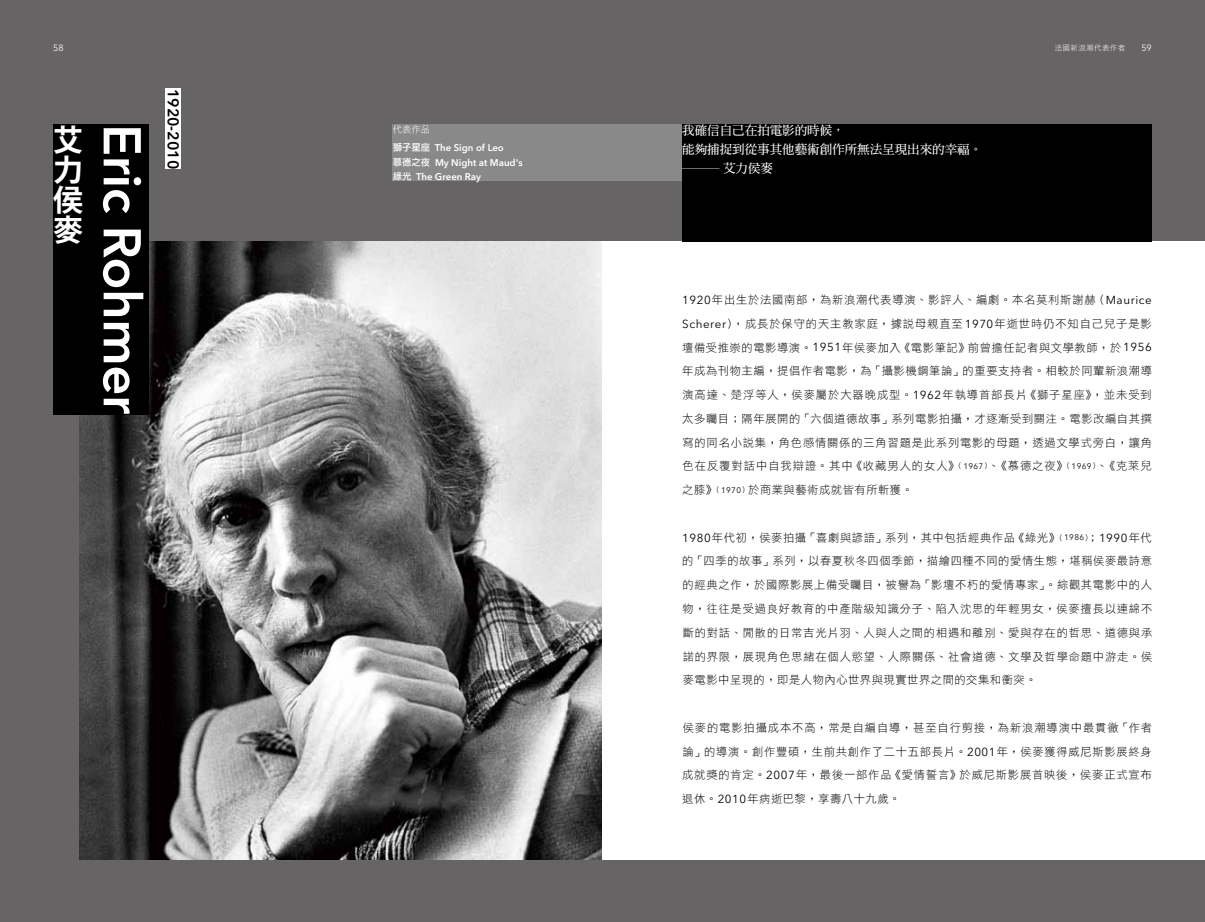
<style>
.page{position:relative;width:1205px;height:922px;background:#fff}
.page>*{position:absolute;margin:0;border:0;box-sizing:border-box;transform-origin:0 0}
.t1{font:600 52.5px "Avenir Next LT Pro";letter-spacing:-.01em;color:#fff}
.t2{font:700 30px/30px "Koz Go Pr 6 N";color:#fff;text-align:justify}
.t3{font:600 15.5px "Avenir Next LT Pro";color:#000}
.t4{font:12.5px/18.8px "DF Ming Bd HK BF";color:#fff}
.t5{font:11.25px/23.8px "DF Li Hei Lt WIN BF";letter-spacing:.075em;color:#000;text-align:justify}
.t6{font:600 9.62px/14.4px "Avenir Next LT Pro";color:#fff}
.t7{font:9.38px "DF Li Hei Lt WIN BF";color:#fff}
.t8{font:9px "Avenir Next LT Pro";color:#fff}
.t9{font:7.5px "DF Li Hei Lt WIN BF";letter-spacing:.05em;color:#fff}
.s1{font-family:"DF Li Hei Md WIN BF";font-weight:400;font-size:9.38px}
.s2{font-family:"Avenir Next LT Pro";font-size:11.62px}
.s3{font-size:7.88px}
.s4{font-family:"Avenir Next LT Pro";font-size:8.12px}
</style>
<div class="page">
<div style="left:0;top:0;width:1205px;height:921px;background:#666464"></div>
<img style="left:80px;top:241px;width:522px;height:618px">
<div style="left:393px;top:124px;width:289px;height:57px;background:#898989"></div>
<div style="left:166px;top:89px;width:15px;height:80px;background:#fff"></div>
<div style="left:53px;top:124px;width:95px;height:291px;background:#000"></div>
<div style="left:602px;top:241px;width:603px;height:618px;background:#fff"></div>
<div style="left:682px;top:124px;width:470px;height:117px;background:#000"></div>
<p class="t8" style="left:53px;top:42px;width:12px">58</p>
<p class="t9" style="left:1054px;top:44px;width:72px">法國新浪潮代表作者</p>
<p class="t8" style="left:1141px;top:42px;width:12px">59</p>
<h2 class="t2" style="left:53px;top:125px;width:31px">艾力侯麥</h2>
<h1 class="t1" style="left:154px;top:124px;width:291px;rotate:90deg">Eric Rohmer</h1>
<h3 class="t3" style="left:182px;top:89px;width:82px;rotate:90deg">1920-2010</h3>
<p class="t7" style="left:393px;top:124px;width:39px">代表作品</p>
<p class="t6" style="left:393px;top:140px;width:131px"><span class="s1">獅子星座</span> The Sign of Leo<br><span class="s1">慕德之夜</span> My Night at Maud's<span class="s1">綠光</span> The Green Ray</p>
<p class="t4" style="left:682px;top:121px;width:301px">我確信自己在拍電影的時候，<br>能夠捕捉到從事其他藝術創作所無法呈現出來的幸福。―艾力侯麥</p>
<p class="t5" style="left:682px;top:288px;width:471px"><span class="s2">1920</span>年出生於法國南部，為新浪潮代表導演、影評人、編劇。本名莫利斯謝赫（<span class="s2">Maurice Scherer</span>），成長於保守的天主教家庭，據說母親直至<span class="s2">1970</span>年逝世時仍不知自己兒子是影壇備受推崇的電影導演。<span class="s2">1951</span>年侯麥加入《電影筆記》前曾擔任記者與文學教師，於<span class="s2">1956</span>年成為刊物主編，提倡作者電影，為「攝影機鋼筆論」的重要支持者。相較於同輩新浪潮導演高達、楚浮等人，侯麥屬於大器晚成型。<span class="s2">1962</span>年執導首部長片《獅子星座》，並未受到太多矚目；隔年展開的「六個道德故事」系列電影拍攝，才逐漸受到關注。電影改編自其撰寫的同名小說集，角色感情關係的三角習題是此系列電影的母題，透過文學式旁白，讓角色在反覆對話中自我辯證。其中《收藏男人的女人》<span class="s3">（</span><span class="s4">1967</span><span class="s3">）</span>、《慕德之夜》<span class="s3">（</span><span class="s4">1969</span><span class="s3">）</span>、《克萊兒之膝》<span class="s3">（</span><span class="s4">1970</span><span class="s3">）</span>於商業與藝術成就皆有所斬獲。</p>
<p class="t5" style="left:682px;top:525px;width:472px"><span class="s2">1980</span>年代初，侯麥拍攝「喜劇與諺語」系列，其中包括經典作品《綠光》<span class="s3">（</span><span class="s4">1986</span><span class="s3">）</span>；<span class="s2">1990</span>年代的「四季的故事」系列，以春夏秋冬四個季節，描繪四種不同的愛情生態，堪稱侯麥最詩意的經典之作，於國際影展上備受矚目，被譽為「影壇不朽的愛情專家」。綜觀其電影中的人物，往往是受過良好教育的中產階級知識分子、陷入沈思的年輕男女，侯麥擅長以連綿不斷的對話、閒散的日常吉光片羽、人與人之間的相遇和離別、愛與存在的哲思、道德與承諾的界限，展現角色思緒在個人慾望、人際關係、社會道德、文學及哲學命題中游走。侯麥電影中呈現的，即是人物內心世界與現實世界之間的交集和衝突。</p>
<p class="t5" style="left:682px;top:715px;width:471px">侯麥的電影拍攝成本不高，常是自編自導，甚至自行剪接，為新浪潮導演中最貫徹「作者論」的導演。創作豐碩，生前共創作了二十五部長片。<span class="s2">2001</span>年，侯麥獲得威尼斯影展終身成就獎的肯定。<span class="s2">2007</span>年，最後一部作品《愛情誓言》於威尼斯影展首映後，侯麥正式宣布退休。<span class="s2">2010</span>年病逝巴黎，享壽八十九歲。</p>
</div>
